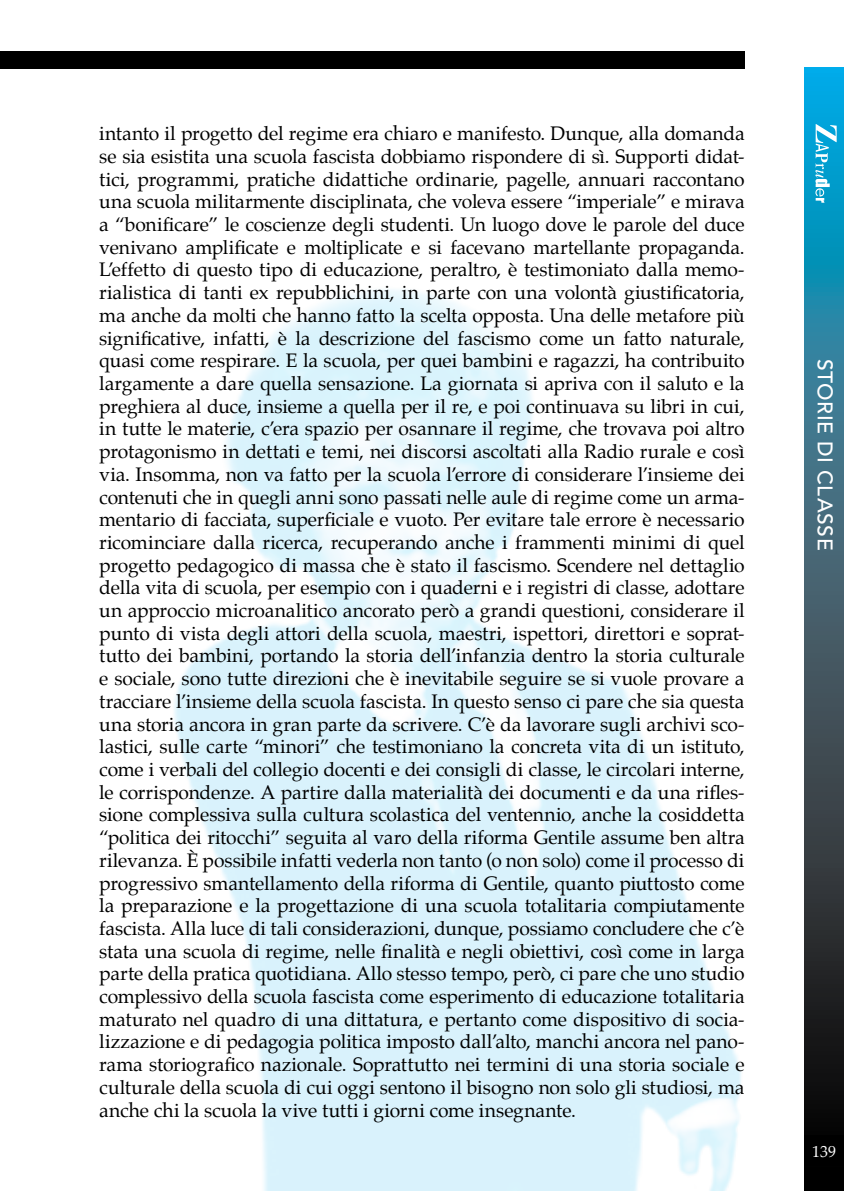
<style>
.page{position:relative;width:844px;height:1191px;background:#fff}
.page>*{position:absolute;margin:0;border:0;box-sizing:border-box;transform-origin:0 0}
.t1{font:500 21px "Avenir";letter-spacing:.025em;color:#fff}
.t2{font:19.25px/22.8px "Palatino";letter-spacing:-.005em;color:#000;text-align:justify}
.t3{font:15.75px "Palatino";color:#fff}
.s1{font-size:19.43px}
</style>
<div class="page">
<svg style="left:804px;top:68px;width:39px;height:1123px;background:#2a596a"></svg>
<div style="left:0;top:51px;width:744px;height:17px;background:#000"></div>
<svg style="left:815px;top:124px;width:21px;height:79px"></svg>
<div style="left:804px;top:1135px;width:39px;height:31px;background:#000"></div>
<p class="t2" style="left:99px;top:122px;width:646px">intanto il progetto del regime era chiaro e manifesto. Dunque, alla domanda <span class="s1">se sia</span> esistita una scuola fascista dobbiamo rispondere di sì. Supporti didat&shy;tici, programmi, pratiche didattiche ordinarie, pagelle, annuari raccontano una scuola militarmente disciplinata, che voleva essere “imperiale” e mirava a “bonificare” le coscienze degli studenti. Un luogo dove le parole del duce venivano amplificate e moltiplicate e si facevano martellante propaganda.<br>L’effetto di questo tipo di educazione, peraltro, è testimoniato dalla memo&shy;rialistica di tanti ex repubblichini, in parte con una volontà giustificatoria, ma anche da molti che hanno fatto la scelta opposta. Una delle metafore più significative, infatti, è la descrizione del fascismo come un fatto naturale, quasi come respirare. E la scuola, per quei bambini e ragazzi, ha contribuito largamente a dare quella sensazione. La giornata si apriva con il saluto e la preghiera al duce, insieme a quella per il re, e poi continuava su libri in cui, in tutte le materie, c’era spazio per osannare il regime, che trovava poi altro protagonismo in dettati e temi, nei discorsi ascoltati alla Radio rurale e così via. Insomma, non va fatto per la scuola l’errore di considerare l’insieme dei contenuti che in quegli anni sono passati nelle aule di regime come un arma&shy;mentario di facciata, superficiale e vuoto. Per evitare tale errore è necessario ricominciare dalla ricerca, recuperando anche i frammenti minimi di quel progetto pedagogico di massa che è stato il fascismo. Scendere nel dettaglio della vita di scuola, per esempio con i quaderni e i registri di classe, adottare un approccio microanalitico ancorato però a grandi questioni, considerare il punto di vista degli attori della scuola, maestri, ispettori, direttori e soprat&shy;tutto dei bambini, portando la storia dell’infanzia dentro la storia culturale e sociale, sono tutte direzioni che è inevitabile seguire se si vuole provare a tracciare l’insieme della scuola fascista. In questo senso ci pare che sia questa una storia ancora in gran parte da scrivere. C’è da lavorare sugli archivi sco&shy;lastici, sulle carte “minori” che testimoniano la concreta vita di un istituto, come i verbali del collegio docenti e dei consigli di classe, le circolari interne, le corrispondenze. A partire dalla materialità dei documenti e da una rifles&shy;sione complessiva sulla cultura scolastica del ventennio, anche la cosiddetta “politica dei ritocchi” seguita al varo della riforma Gentile assume ben altra rilevanza. È possibile infatti vederla non tanto (o non solo) come il processo di progressivo smantellamento della riforma di Gentile, quanto piuttosto come la preparazione e la progettazione di una scuola totalitaria compiutamente fascista. Alla luce di tali considerazioni, dunque, possiamo concludere che c’è stata una scuola di regime, nelle finalità e negli obiettivi, così come in larga parte della pratica quotidiana. Allo stesso tempo, però, ci pare che uno studio complessivo della scuola fascista come esperimento di educazione totalitaria maturato nel quadro di una dittatura, e pertanto come dispositivo di socia&shy;lizzazione e di pedagogia politica imposto dall’alto, manchi ancora nel pano&shy;rama storiografico nazionale. Soprattutto nei termini di una storia sociale e culturale della scuola di cui oggi sentono il bisogno non solo gli studiosi, ma anche chi la scuola la vive tutti i giorni come insegnante.</p>
<p class="t1" style="left:837px;top:358px;width:193px;rotate:90deg">STORIE DI CLASSE</p>
<p class="t3" style="left:812px;top:1138px;width:25px">139</p>
</div>
